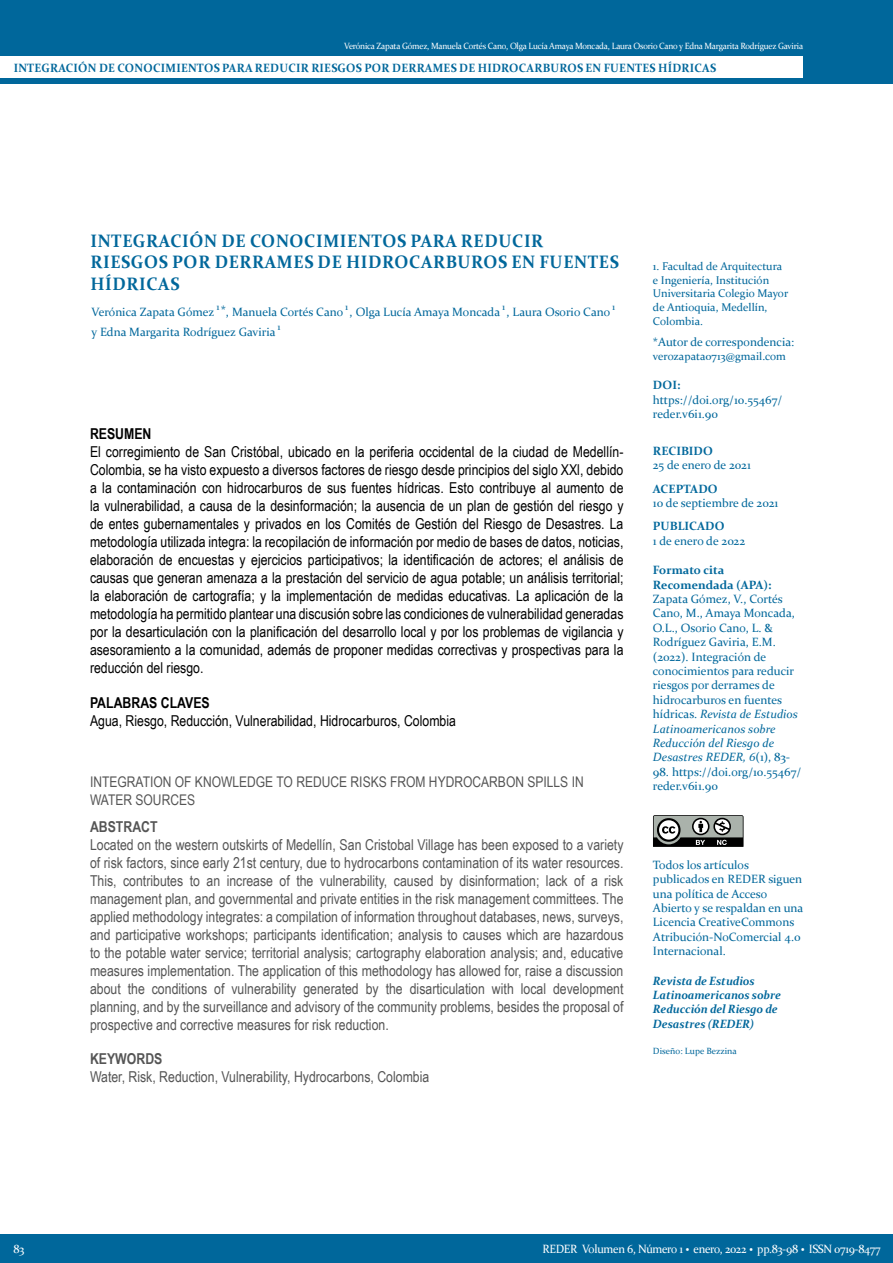
<style>
.page{position:relative;width:893px;height:1263px;background:#fff}
.page>*{position:absolute;margin:0;border:0;box-sizing:border-box;transform-origin:0 0}
.Título{font:700 18px/21.6px "Constantia";letter-spacing:.035em;color:#00679b;scale:.95 1}
.Cuerpo_PRIMER_PÁRRAF{font:15px/18px "Arial Narrow";color:#000;text-align:justify}
.Cuerpo_PRIMER_PÁRRAF-2{font:15px/18px "Arial Narrow";color:#555;text-align:justify}
.Subtítulos{font:700 15px "Arial Narrow";color:#000}
.Subtítulos-2{font:700 15px "Arial Narrow";color:#555}
.Subtítulos-3{font:14.7px/18px "Arial Narrow";color:#555}
.Autor{font:12px/14.4px "Constantia";color:#00679b}
.Autor-2{font:700 12px "Constantia";letter-spacing:.02em;color:#00679b;scale:.95 1}
.Título-2{font:italic 700 12px/14.4px "Constantia";letter-spacing:-.005em;color:#00679b;scale:.95 1}
.t1{font:12px "Constantia";letter-spacing:-.025em;color:#fff;scale:.95 1}
.Autor-3{font:700 12px "Constantia";color:#00679b}
.Autor-4{font:700 12px "Constantia";letter-spacing:.02em;color:#00679b}
.Autor-5{font:11.25px/13.6px "Constantia";color:#00679b}
.Autor-6{font:9.6px "Constantia";color:#00679b}
.t2{font:9px "Constantia";letter-spacing:-.025em;color:#fff;scale:.95 1}
.Autor-7{font:9px "Constantia";color:#00679b}
.s1{font-style:italic}
.s2{font-weight:700;font-size:18px}
</style>
<div class="page">
<svg style="left:653px;top:815px;width:90px;height:32px;background:#727573"></svg>
<div style="left:0;top:0;width:893px;height:84px;background:#00679b"></div>
<div style="left:0;top:56px;width:803px;height:22px;background:#fff"></div>
<div style="left:0;top:1234px;width:893px;height:29px;background:#00679b"></div>
<p class="t2" style="left:344px;top:40px;width:485px">Verónica Zapata Gómez, Manuela Cortés Cano, Olga Lucía Amaya Moncada, Laura Osorio Cano y Edna Margarita Rodríguez Gaviria</p>
<p class="Autor-2" style="left:14px;top:59px;width:741px">INTEGRACIÓN DE CONOCIMIENTOS PARA REDUCIR RIESGOS POR DERRAMES DE HIDROCARBUROS EN FUENTES HÍDRICAS</p>
<p class="Título" style="left:91px;top:229px;width:558px">INTEGRACIÓN DE CONOCIMIENTOS PARA REDUCIR<br>RIESGOS POR DERRAMES DE HIDROCARBUROS EN FUENTES<br>HÍDRICAS</p>
<p class="Autor" style="left:92px;top:304px;width:253px">Verónica Zapata Gómez <sup>1</sup> *, Manuela Cortés Cano</p>
<p class="Autor-6" style="left:345px;top:300px;width:5px">1</p>
<p class="Autor" style="left:350px;top:304px;width:152px">, Olga Lucía Amaya Moncada</p>
<p class="Autor-6" style="left:502px;top:300px;width:5px">1</p>
<p class="Autor" style="left:507px;top:304px;width:105px">, Laura Osorio Cano</p>
<p class="Autor-6" style="left:612px;top:300px;width:5px">1</p>
<p class="Autor" style="left:92px;top:324px;width:186px">y Edna Margarita Rodríguez Gaviria</p>
<p class="Autor-6" style="left:277px;top:320px;width:5px">1</p>
<p class="Subtítulos" style="left:90px;top:422px;width:63px">RESUMEN</p>
<p class="Cuerpo_PRIMER_PÁRRAF" style="left:90px;top:442px;width:535px">El corregimiento de San Cristóbal, ubicado en la periferia occidental de la ciudad de Medellín-Colombia, se ha visto expuesto a diversos factores de riesgo desde principios del siglo XXl, debido a la contaminación con hidrocarburos de sus fuentes hídricas. Esto contribuye al aumento de la vulnerabilidad, a causa de la desinformación; la ausencia de un plan de gestión del riesgo y de entes gubernamentales y privados en los Comités de Gestión del Riesgo de Desastres. La metodología utilizada integra: la recopilación de información por medio de bases de datos, noticias, elaboración de encuestas y ejercicios participativos; la identificación de actores; el análisis de causas que generan amenaza a la prestación del servicio de agua potable; un análisis territorial; la elaboración de cartografía; y la implementación de medidas educativas. La aplicación de la metodología ha permitido plantear una discusión sobre las condiciones de vulnerabilidad generadas por la desarticulación con la planificación del desarrollo local y por los problemas de vigilancia y asesoramiento a la comunidad, además de proponer medidas correctivas y prospectivas para la reducción del riesgo.</p>
<p class="Subtítulos" style="left:90px;top:691px;width:121px">PALABRAS CLAVES</p>
<p class="Cuerpo_PRIMER_PÁRRAF" style="left:90px;top:711px;width:367px">Agua, Riesgo, Reducción, Vulnerabilidad, Hidrocarburos, Colombia</p>
<p class="Subtítulos-3" style="left:90px;top:772px;width:495px">INTEGRATION OF KNOWLEDGE TO REDUCE RISKS FROM HYDROCARBON SPILLS IN<br>WATER SOURCES</p>
<p class="Subtítulos-2" style="left:90px;top:815px;width:69px">ABSTRACT</p>
<p class="Cuerpo_PRIMER_PÁRRAF-2" style="left:90px;top:835px;width:535px">Located on the western outskirts of Medellín, San Cristobal Village has been exposed to a variety of risk factors, since early 21st century, due to hydrocarbons contamination of its water resources.<br>This, contributes to an increase of the vulnerability, caused by disinformation; lack of a risk management plan, and governmental and private entities in the risk management committees. The applied methodology integrates: a compilation of information throughout databases, news, surveys, and participative workshops; participants identification; analysis to causes which are hazardous to the potable water service; territorial analysis; cartography elaboration analysis; and, educative measures implementation. The application of this methodology has allowed for, raise a discussion about the conditions of vulnerability generated by the disarticulation with local development planning, and by the surveillance and advisory of the community problems, besides the proposal of prospective and corrective measures for risk reduction.</p>
<p class="Subtítulos-2" style="left:90px;top:1048px;width:74px">KEYWORDS</p>
<p class="Cuerpo_PRIMER_PÁRRAF-2" style="left:90px;top:1067px;width:341px">Water, Risk, Reduction, Vulnerability, Hydrocarbons, Colombia</p>
<p class="Autor-5" style="left:653px;top:259px;width:137px">1. Facultad de Arquitectura e Ingeniería, Institución<br>Universitaria Colegio Mayor de Antioquia, Medellín,<br>Colombia.</p>
<p class="Autor" style="left:653px;top:334px;width:143px">*Autor de correspondencia:</p>
<p class="Autor-5" style="left:653px;top:349px;width:135px">verozapata0713@gmail.com</p>
<p class="Autor-4" style="left:653px;top:377px;width:29px">DOI:</p>
<p class="Autor" style="left:653px;top:392px;width:131px">https://doi.org/10.55467/ reder.v6i1.90</p>
<p class="Autor-3" style="left:653px;top:442px;width:62px">RECIBIDO</p>
<p class="Autor" style="left:653px;top:457px;width:99px">25 de enero de 2021</p>
<p class="Autor-3" style="left:653px;top:480px;width:66px">ACEPTADO</p>
<p class="Autor" style="left:653px;top:495px;width:127px">10 de septiembre de 2021</p>
<p class="Autor-3" style="left:653px;top:518px;width:73px">PUBLICADO</p>
<p class="Autor" style="left:653px;top:533px;width:94px">1 de enero de 2022</p>
<p class="Autor-3" style="left:653px;top:562px;width:73px">Formato cita</p>
<p class="Autor-3" style="left:653px;top:576px;width:120px">Recomendada (APA):</p>
<p class="Autor" style="left:653px;top:591px;width:146px">Zapata Gómez, V., Cortés<br>Cano, M., Amaya Moncada,<br>O.L., Osorio Cano, L. &amp;<br>Rodríguez Gaviria, E.M. (2022). Integración de conocimientos para reducir riesgos por derrames de hidrocarburos en fuentes hídricas. <span class="s1">Revista de Estudios<br>Latinoamericanos sobre<br>Reducción del Riesgo de<br>Desastres REDER, 6</span>(1), 83-</p>
<p class="Autor" style="left:653px;top:764px;width:150px">98. https://doi.org/10.55467/ reder.v6i1.90</p>
<p class="Autor" style="left:653px;top:857px;width:152px">Todos los artículos publicados en REDER siguen una política de Acceso<br>Abierto y se respaldan en una<br>Licencia CreativeCommons<br>Atribución-NoComercial 4.0<br>Internacional.</p>
<p class="Título-2" style="left:653px;top:973px;width:136px">Revista de Estudios<br>Latinoamericanos sobre<br>Reducción del Riesgo de<br>Desastres (REDER)</p>
<p class="Autor-7" style="left:653px;top:1044px;width:85px">Diseño: Lupe Bezzina</p>
<p class="t1" style="left:14px;top:1241px;width:13px">83</p>
<p class="t1" style="left:542px;top:1240px;width:357px">REDER Volumen 6, Número 1 <span class="s2">·</span> enero, 2022 <span class="s2">·</span> pp.83-98 <span class="s2">·</span> ISSN 0719-8477</p>
</div>
